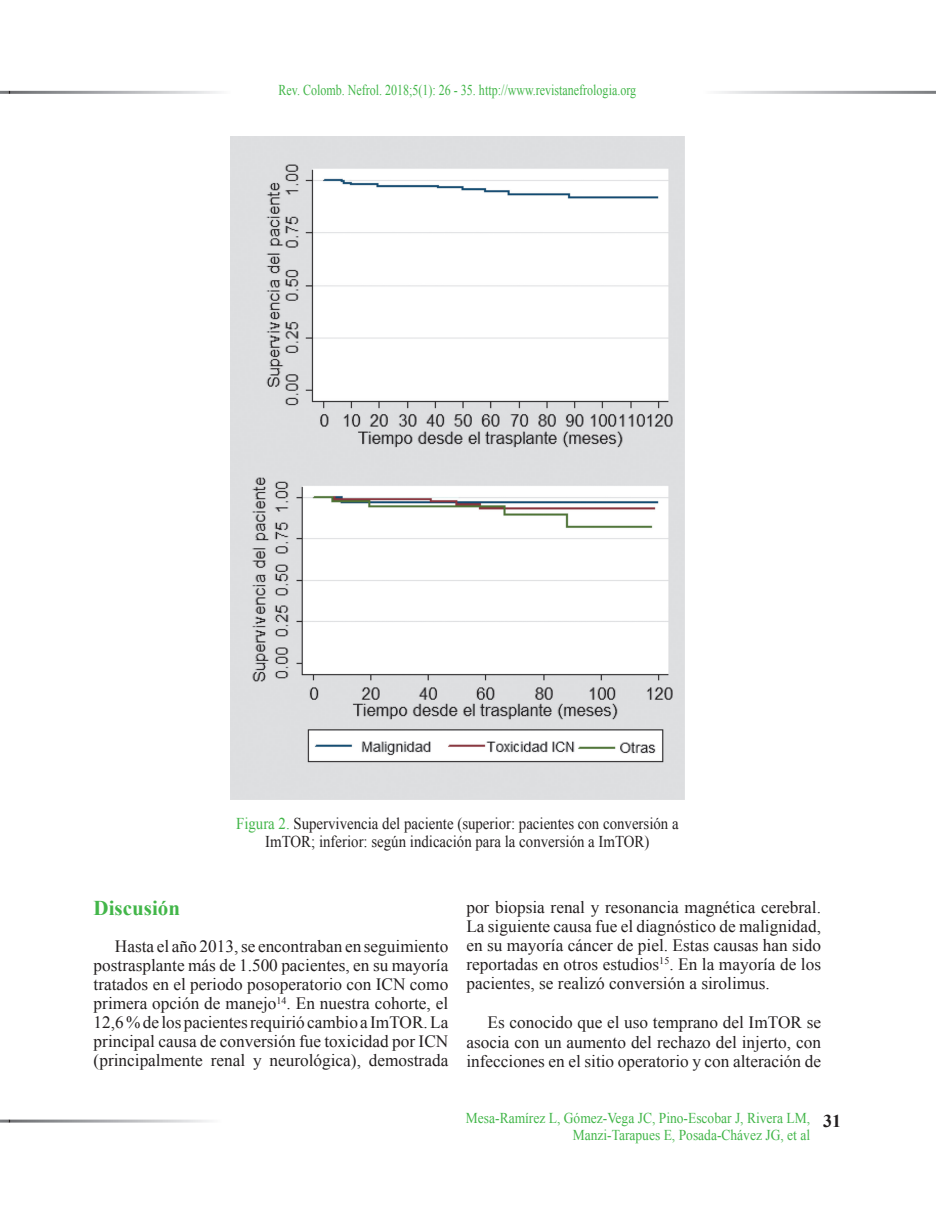
<style>
.page{position:relative;width:936px;height:1206px;background:#fff}
.page>*{position:absolute;margin:0;border:0;box-sizing:border-box;transform-origin:0 0}
.SUBTITULOS{font:700 21px "Times New Roman";color:#42b649}
.t1{font:700 18px "Times New Roman";color:#231f20}
.t2{font:17.25px/19px "Times New Roman";color:#231f20;text-align:justify}
.Título_figura{font:16.5px/18px "Times New Roman";color:#231f20;text-align:center;scale:.9 1}
.t3{font:15px/16.5px "Times New Roman";color:#42b649;text-align:right;scale:.9 1}
.t4{font:15px "Times New Roman";color:#42b649;scale:.8 1}
.s1{color:#42b649}
</style>
<div class="page">
<svg style="left:0;top:91px;width:9px;height:3px"></svg>
<svg style="left:0;top:1119px;width:9px;height:3px"></svg>
<img style="left:230px;top:136px;width:454px;height:663px">
<p class="t4" style="left:278px;top:80px;width:448px">Rev. Colomb. Nefrol. 2018;5(1): 26 - 35. http://www.revistanefrologia.org</p>
<p class="Título_figura" style="left:236px;top:813px;width:493px"><span class="s1">Figura 2.</span> Supervivencia del paciente (superior: pacientes con conversión a<br>ImTOR; inferior: según indicación para la conversión a ImTOR)</p>
<p class="SUBTITULOS" style="left:94px;top:893px;width:88px">Discusión</p>
<p class="t2" style="left:94px;top:936px;width:356px;text-indent:21px">Hasta el año 2013, se encontraban en seguimiento postrasplante más de 1.500 pacientes, en su mayoría tratados en el periodo posoperatorio con ICN como primera opción de manejo<sup>14</sup>. En nuestra cohorte, el 12,6 % de los pacientes requirió cambio a ImTOR. La principal causa de conversión fue toxicidad por ICN (principalmente renal y neurológica), demostrada</p>
<p class="t2" style="left:466px;top:896px;width:356px">por biopsia renal y resonancia magnética cerebral.<br>La siguiente causa fue el diagnóstico de malignidad, en su mayoría cáncer de piel. Estas causas han sido reportadas en otros estudios<sup>15</sup>. En la mayoría de los pacientes, se realizó conversión a sirolimus.</p>
<p class="t2" style="left:466px;top:1011px;width:356px;line-height:19.5px;text-indent:21px">Es conocido que el uso temprano del ImTOR se asocia con un aumento del rechazo del injerto, con infecciones en el sitio operatorio y con alteración de</p>
<p class="t3" style="left:465px;top:1109px;width:383px">Mesa-Ramírez L, Gómez-Vega JC, Pino-Escobar J, Rivera LM,<br>Manzi-Tarapues E, Posada-Chávez JG, et al</p>
<p class="t1" style="left:822px;top:1108px;width:19px">31</p>
</div>
